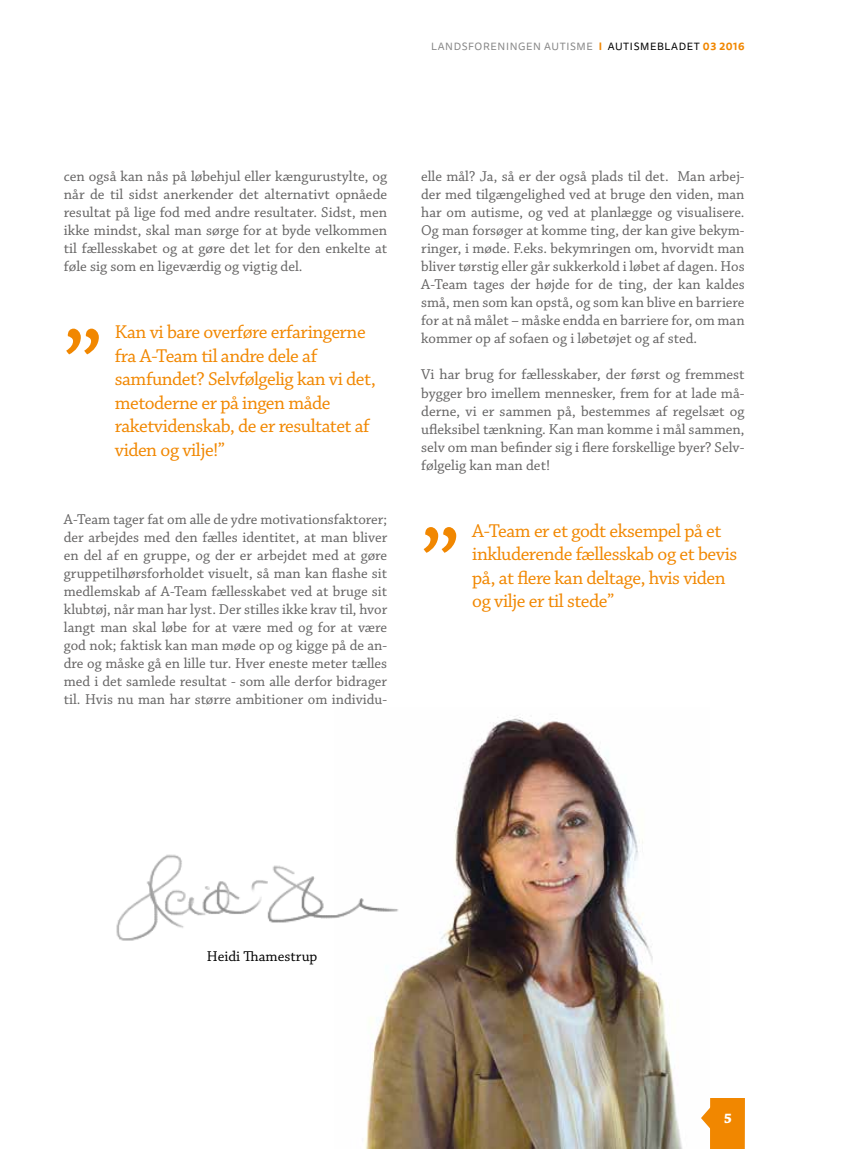
<style>
.page{position:relative;width:851px;height:1149px;background:#fff}
.page>*{position:absolute;margin:0;border:0;box-sizing:border-box;transform-origin:0 0}
.t1{font:112.5px "Chaparral Pro";color:#f18700}
.t2{font:19.5px/23.4px "Chaparral Pro";letter-spacing:-.025em;color:#f18700}
.t3{font:15px/18px "Chaparral Pro";color:#646363;text-align:justify}
.t4{font:15px "Chaparral Pro";color:#000}
.t5{font:700 14.55px "Chaparral Pro";color:#fff}
.t6{font:10.5px "Tisa Sans Pro";letter-spacing:.06em;color:#878787}
.s1{font-weight:700;color:#f18700}
.s2{color:#000}
</style>
<div class="page">
<img style="left:365px;top:715px;width:317px;height:433px">
<svg style="left:701px;top:1098px;width:43px;height:50px"></svg>
<img style="left:116px;top:851px;width:284px;height:91px">
<p class="t6" style="left:431px;top:39px;width:315px">LANDSFORENINGEN AUTISME <span class="s1">I</span> <span class="s2">AUTISMEBLADET</span> <span class="s1">03 2016</span></p>
<p class="t3" style="left:64px;top:168px;width:325px">cen også kan nås på løbehjul eller kængurustylte, og når de til sidst anerkender det alternativt opnåede resultat på lige fod med andre resultater. Sidst, men ikke mindst, skal man sørge for at byde velkommen til fællesskabet og at gøre det let for den enkelte at føle sig som en ligeværdig og vigtig del.</p>
<h1 class="t1" style="left:64px;top:309px;width:42px">”</h1>
<h2 class="t2" style="left:115px;top:321px;width:262px">Kan vi bare overføre erfaringerne fra A-Team til andre dele af samfundet? Selvfølgelig kan vi det, metoderne er på ingen måde raketvidenskab, de er resultatet af viden og vilje!”</h2>
<p class="t3" style="left:64px;top:510px;width:325px">A-Team tager fat om alle de ydre motivationsfaktorer; der arbejdes med den fælles identitet, at man bliver en del af en gruppe, og der er arbejdet med at gøre gruppetilhørsforholdet visuelt, så man kan flashe sit medlemskab af A-Team fællesskabet ved at bruge sit klubtøj, når man har lyst. Der stilles ikke krav til, hvor langt man skal løbe for at være med og for at være god nok; faktisk kan man møde op og kigge på de an&shy;dre og måske gå en lille tur. Hver eneste meter tælles med i det samlede resultat - som alle derfor bidrager til. Hvis nu man har større ambitioner om individu-</p>
<p class="t3" style="left:421px;top:168px;width:325px">elle mål? Ja, så er der også plads til det. Man arbej&shy;der med tilgængelighed ved at bruge den viden, man har om autisme, og ved at planlægge og visualisere.<br>Og man forsøger at komme ting, der kan give bekym&shy;ringer, i møde. F.eks. bekymringen om, hvorvidt man bliver tørstig eller går sukkerkold i løbet af dagen. Hos A-Team tages der højde for de ting, der kan kaldes små, men som kan opstå, og som kan blive en barriere for at nå målet – måske endda en barriere for, om man kommer op af sofaen og i løbetøjet og af sted.</p>
<p class="t3" style="left:421px;top:366px;width:325px">Vi har brug for fællesskaber, der først og fremmest bygger bro imellem mennesker, frem for at lade må&shy;derne, vi er sammen på, bestemmes af regelsæt og ufleksibel tænkning. Kan man komme i mål sammen, selv om man befinder sig i flere forskellige byer? Selv&shy;følgelig kan man det!</p>
<h1 class="t1" style="left:421px;top:507px;width:42px">”</h1>
<h2 class="t2" style="left:472px;top:519px;width:266px">A-Team er et godt eksempel på et inkluderende fællesskab og et bevis på, at flere kan deltage, hvis viden og vilje er til stede”</h2>
<p class="t4" style="left:207px;top:948px;width:112px">Heidi Thamestrup</p>
<p class="t5" style="left:723px;top:1109px;width:10px">5</p>
</div>
